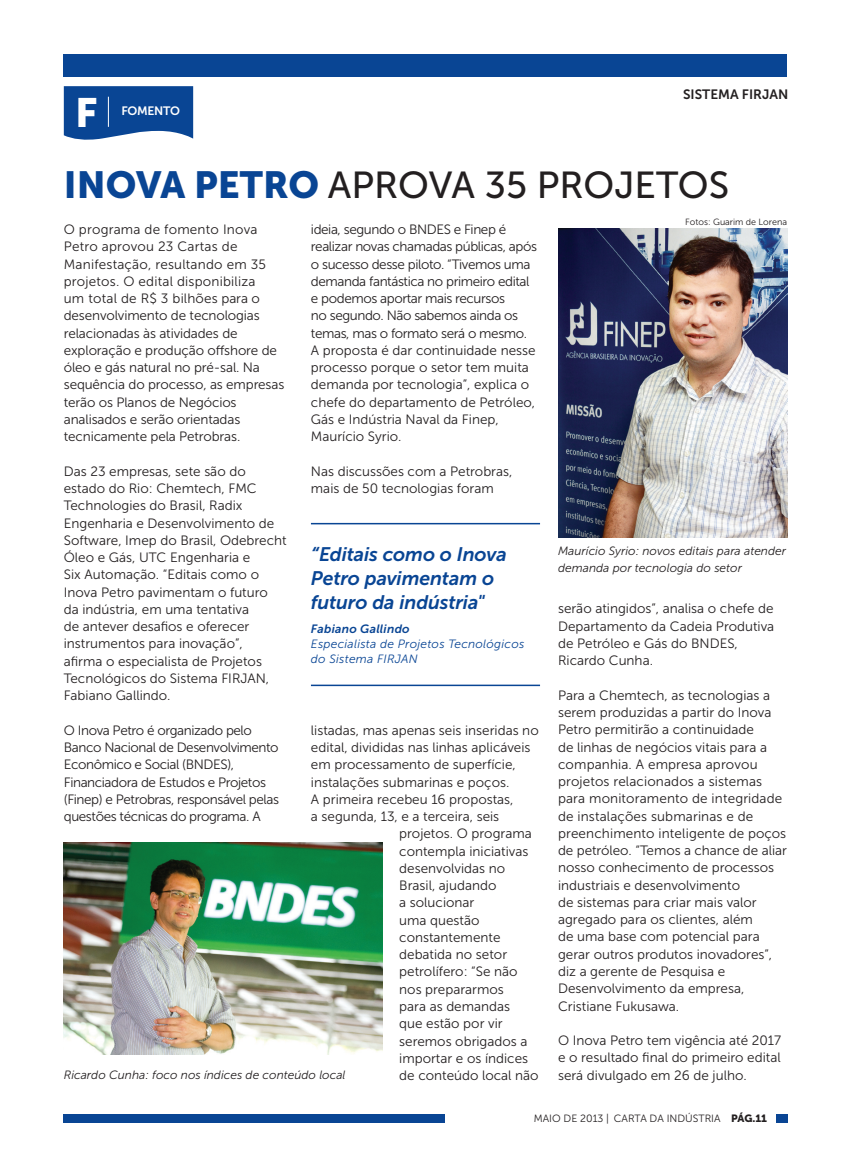
<style>
.page{position:relative;width:851px;height:1149px;background:#fff}
.page>*{position:absolute;margin:0;border:0;box-sizing:border-box;transform-origin:0 0}
.titulo_16{font:40.65px "Museo Sans 900";color:#fff}
.texto{font:37.5px "Museo Sans 500";color:#231f20}
.OLHO_NOVO_01{font:italic 19.5px/24px "Museo Sans 700";letter-spacing:-.01em;color:#094594}
.texto-2{font:13.5px/17.2px "Museo Sans 300";color:#231f20}
.texto-3{font:13.5px/17.2px "Museo Sans 300";letter-spacing:-.03em;color:#231f20}
.t1{font:13.5px "Museo Sans 700";color:#231f20}
.t2{font:12.15px "Museo Sans 700";letter-spacing:-.02em;color:#fff}
.Legenda{font:italic 12px/17.2px "Museo Sans 300";color:#231f20}
.OLHO_NOVO_03{font:italic 12px/15px "Museo Sans 300";letter-spacing:.02em;color:#094594}
.OLHO_NOVO_02{font:italic 12px "Museo Sans 700";letter-spacing:.02em;color:#094594}
.t3{font:10.5px "Museo Sans 300";color:#231f20}
.Crédito{font:9px "Museo Sans 300";color:#231f20}
.s1{font-family:"Museo Sans 900";color:#094594}
.s2{font-family:"Museo Sans 900"}
</style>
<div class="page">
<svg style="left:64px;top:86px;width:129px;height:54px;background:#1f569d"></svg>
<hr style="left:108px;top:97px;width:1px;height:30px;background:#fff">
<hr style="left:311px;top:522px;width:229px;height:2px;background:#094594">
<img style="left:558px;top:229px;width:229px;height:308px">
<img style="left:64px;top:842px;width:318px;height:212px">
<hr style="left:311px;top:684px;width:229px;height:2px;background:#094594">
<div style="left:64px;top:54px;width:723px;height:23px;background:#094594"></div>
<div style="left:64px;top:1113px;width:381px;height:8px;background:#094594"></div>
<div style="left:775px;top:1113px;width:12px;height:8px;background:#094594"></div>
<p class="titulo_16" style="left:75px;top:90px;width:24px">F</p>
<p class="t2" style="left:121px;top:104px;width:60px">FOMENTO</p>
<p class="t1" style="left:683px;top:87px;width:107px">SISTEMA FIRJAN</p>
<p class="texto" style="left:64px;top:165px;width:666px"><span class="s1">INOVA PETRO</span> APROVA 35 PROJETOS</p>
<p class="texto-2" style="left:64px;top:221px;width:222px">O programa de fomento Inova<br>Petro aprovou 23 Cartas de<br>Manifestação, resultando em 35 projetos. O edital disponibiliza<br>um total de R$ 3 bilhões para o desenvolvimento de tecnologias relacionadas às atividades de exploração e produção offshore de óleo e gás natural no pré-sal. Na sequência do processo, as empresas terão os Planos de Negócios analisados e serão orientadas tecnicamente pela Petrobras.</p>
<p class="texto-2" style="left:64px;top:462px;width:224px">Das 23 empresas, sete são do estado do Rio: Chemtech, FMC<br>Technologies do Brasil, Radix<br>Engenharia e Desenvolvimento de<br>Software, Imep do Brasil, Odebrecht<br>Óleo e Gás, UTC Engenharia e<br>Six Automação. “Editais como o<br>Inova Petro pavimentam o futuro<br>da indústria, em uma tentativa<br>de antever desafios e oferecer instrumentos para inovação”,<br>afirma o especialista de Projetos<br>Tecnológicos do Sistema FIRJAN,<br>Fabiano Gallindo.</p>
<p class="texto-3" style="left:64px;top:721px;width:217px">O Inova Petro é organizado pelo Banco Nacional de Desenvolvimento Econômico e Social (BNDES), Financiadora de Estudos e Projetos (Finep) e Petrobras, responsável pelas questões técnicas do programa. A</p>
<p class="Crédito" style="left:685px;top:217px;width:103px">Fotos: Guarim de Lorena</p>
<p class="texto-3" style="left:311px;top:221px;width:228px">ideia, segundo o BNDES e Finep é realizar novas chamadas públicas, após o sucesso desse piloto. “Tivemos uma demanda fantástica no primeiro edital e podemos aportar mais recursos<br>no segundo. Não sabemos ainda os temas, mas o formato será o mesmo.<br>A proposta é dar continuidade nesse processo porque o setor tem muita demanda por tecnologia”, explica o chefe do departamento de Petróleo, Gás e Indústria Naval da Finep, Maurício Syrio.</p>
<p class="texto-2" style="left:311px;top:462px;width:203px">Nas discussões com a Petrobras, mais de 50 tecnologias foram</p>
<p class="Legenda" style="left:558px;top:542px;width:229px">Maurício Syrio: novos editais para atender demanda por tecnologia do setor</p>
<p class="OLHO_NOVO_01" style="left:311px;top:542px;width:197px">“Editais como o Inova<br>Petro pavimentam o futuro da indústria"</p>
<p class="OLHO_NOVO_02" style="left:311px;top:621px;width:100px">Fabiano Gallindo</p>
<p class="OLHO_NOVO_03" style="left:311px;top:636px;width:215px">Especialista de Projetos Tecnológicos do Sistema FIRJAN</p>
<p class="texto-2" style="left:558px;top:600px;width:218px">serão atingidos”, analisa o chefe de<br>Departamento da Cadeia Produtiva de Petróleo e Gás do BNDES,<br>Ricardo Cunha.</p>
<p class="texto-2" style="left:558px;top:686px;width:230px">Para a Chemtech, as tecnologias a serem produzidas a partir do Inova<br>Petro permitirão a continuidade<br>de linhas de negócios vitais para a companhia. A empresa aprovou projetos relacionados a sistemas para monitoramento de integridade de instalações submarinas e de preenchimento inteligente de poços de petróleo. “Temos a chance de aliar nosso conhecimento de processos industriais e desenvolvimento<br>de sistemas para criar mais valor agregado para os clientes, além<br>de uma base com potencial para gerar outros produtos inovadores”, diz a gerente de Pesquisa e<br>Desenvolvimento da empresa,<br>Cristiane Fukusawa.</p>
<p class="texto-2" style="left:558px;top:1031px;width:225px;text-align:justify">O Inova Petro tem vigência até 2017 e o resultado final do primeiro edital será divulgado em 26 de julho.</p>
<p class="texto-2" style="left:311px;top:721px;width:229px">listadas, mas apenas seis inseridas no</p>
<p class="texto-2" style="left:311px;top:738px;width:221px">edital, divididas nas linhas aplicáveis</p>
<p class="texto-2" style="left:311px;top:755px;width:206px">em processamento de superfície,</p>
<p class="texto-2" style="left:311px;top:773px;width:200px">instalações submarinas e poços.</p>
<p class="texto-2" style="left:311px;top:790px;width:204px">A primeira recebeu 16 propostas,</p>
<p class="texto-2" style="left:311px;top:807px;width:190px">a segunda, 13, e a terceira, seis</p>
<p class="texto-2" style="left:399px;top:824px;width:134px">projetos. O programa</p>
<p class="texto-2" style="left:399px;top:842px;width:131px">contempla iniciativas</p>
<p class="texto-2" style="left:399px;top:859px;width:107px">desenvolvidas no</p>
<p class="texto-2" style="left:399px;top:876px;width:99px">Brasil, ajudando</p>
<p class="texto-2" style="left:399px;top:893px;width:77px">a solucionar</p>
<p class="texto-2" style="left:399px;top:911px;width:82px">uma questão</p>
<p class="texto-2" style="left:399px;top:928px;width:103px">constantemente</p>
<p class="texto-2" style="left:399px;top:945px;width:109px">debatida no setor</p>
<p class="texto-2" style="left:399px;top:962px;width:120px">petrolífero: “Se não</p>
<p class="texto-2" style="left:399px;top:980px;width:106px">nos prepararmos</p>
<p class="texto-2" style="left:399px;top:997px;width:112px">para as demandas</p>
<p class="texto-2" style="left:399px;top:1014px;width:105px">que estão por vir</p>
<p class="texto-2" style="left:399px;top:1031px;width:130px">seremos obrigados a</p>
<p class="texto-2" style="left:399px;top:1049px;width:130px">importar e os índices</p>
<p class="texto-2" style="left:399px;top:1066px;width:141px">de conteúdo local não</p>
<p class="Legenda" style="left:64px;top:1066px;width:283px">Ricardo Cunha: foco nos índices de conteúdo local</p>
<p class="t3" style="left:533px;top:1112px;width:235px">MAIO DE 2013 | CARTA DA INDÚSTRIA <span class="s2">PÁG.11</span></p>
</div>
